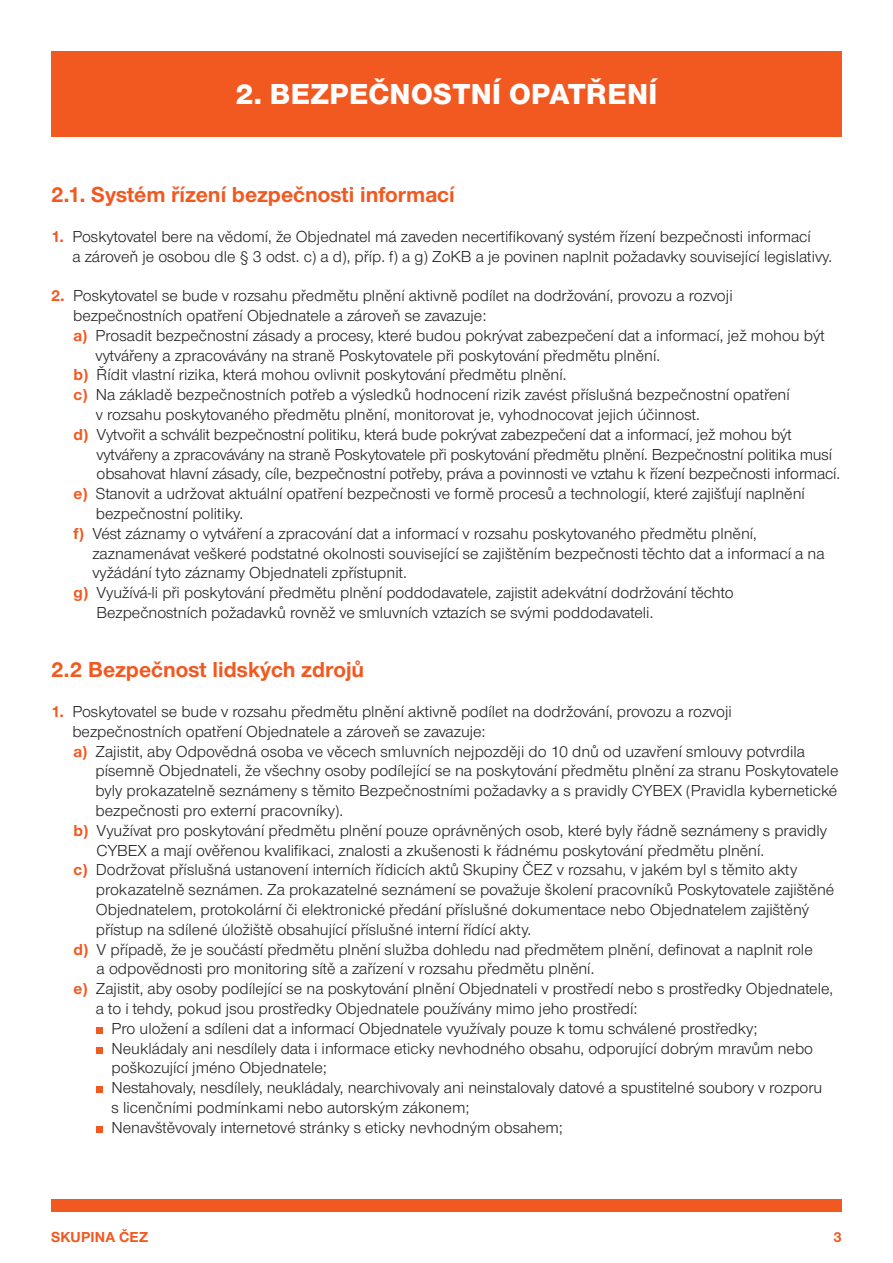
<style>
.page{position:relative;width:893px;height:1263px;background:#fff}
.page>*{position:absolute;margin:0;border:0;box-sizing:border-box;transform-origin:0 0}
.t1{font:800 30px "Nimbus CEZOT";letter-spacing:.015em;color:#fff}
.t2{font:700 22.5px "Nimbus CEZOT";color:#f15921}
.t3{font:16.5px/19.8px "Nimbus CEZOT";color:#231f20}
.t4{font:700 15px "Nimbus CEZOT";letter-spacing:.015em;color:#f15921}
.s1{font-weight:700;color:#f15921}
</style>
<div class="page">
<div style="left:51px;top:1199px;width:791px;height:13px;background:#f15921"></div>
<div style="left:96px;top:1027px;width:7px;height:7px;background:#f15921"></div>
<div style="left:96px;top:1047px;width:7px;height:6px;background:#f15921"></div>
<div style="left:96px;top:1086px;width:7px;height:7px;background:#f15921"></div>
<div style="left:96px;top:1126px;width:7px;height:7px;background:#f15921"></div>
<div style="left:51px;top:51px;width:791px;height:85px;background:#f15921"></div>
<h1 class="t1" style="left:235px;top:76px;width:423px">2. BEZPEČNOSTNÍ OPATŘENÍ</h1>
<h2 class="t2" style="left:51px;top:181px;width:405px">2.1. Systém řízení bezpečnosti informací</h2>
<p class="t3" style="left:72px;top:226px;width:761px;text-indent:-21px"><span class="s1">1.</span> Poskytovatel bere na vědomí, že Objednatel má zaveden necertifikovaný systém řízení bezpečnosti informací<br>a zároveň je osobou dle § 3 odst. c) a d), příp. f) a g) ZoKB a je povinen naplnit požadavky související legislativy.</p>
<p class="t3" style="left:51px;top:286px;width:683px"><span class="s1">2.</span> Poskytovatel se bude v rozsahu předmětu plnění aktivně podílet na dodržování, provozu a rozvoji</p>
<p class="t3" style="left:73px;top:306px;width:415px">bezpečnostních opatření Objednatele a zároveň se zavazuje:</p>
<p class="t3" style="left:74px;top:325px;width:752px"><span class="s1">a)</span> Prosadit bezpečnostní zásady a procesy, které budou pokrývat zabezpečení dat a informací, jež mohou být</p>
<p class="t3" style="left:96px;top:345px;width:566px">vytvářeny a zpracovávány na straně Poskytovatele při poskytování předmětu plnění.</p>
<p class="t3" style="left:74px;top:365px;width:494px"><span class="s1">b)</span> Řídit vlastní rizika, která mohou ovlivnit poskytování předmětu plnění.</p>
<p class="t3" style="left:74px;top:385px;width:718px"><span class="s1">c)</span> Na základě bezpečnostních potřeb a výsledků hodnocení rizik zavést příslušná bezpečnostní opatření</p>
<p class="t3" style="left:96px;top:405px;width:605px">v rozsahu poskytovaného předmětu plnění, monitorovat je, vyhodnocovat jejich účinnost.</p>
<p class="t3" style="left:74px;top:424px;width:719px"><span class="s1">d)</span> Vytvořit a schválit bezpečnostní politiku, která bude pokrývat zabezpečení dat a informací, jež mohou být</p>
<p class="t3" style="left:97px;top:444px;width:737px">vytvářeny a zpracovávány na straně Poskytovatele při poskytování předmětu plnění. Bezpečnostní politika musí</p>
<p class="t3" style="left:97px;top:464px;width:745px">obsahovat hlavní zásady, cíle, bezpečnostní potřeby, práva a povinnosti ve vztahu k řízení bezpečnosti informací.</p>
<p class="t3" style="left:74px;top:484px;width:733px"><span class="s1">e)</span> Stanovit a udržovat aktuální opatření bezpečnosti ve formě procesů a technologií, které zajišťují naplnění</p>
<p class="t3" style="left:96px;top:504px;width:149px">bezpečnostní politiky.</p>
<p class="t3" style="left:74px;top:523px;width:685px"><span class="s1">f)</span> Vést záznamy o vytváření a zpracování dat a informací v rozsahu poskytovaného předmětu plnění,</p>
<p class="t3" style="left:92px;top:543px;width:734px">zaznamenávat veškeré podstatné okolnosti související se zajištěním bezpečnosti těchto dat a informací a na</p>
<p class="t3" style="left:92px;top:563px;width:316px">vyžádání tyto záznamy Objednateli zpřístupnit.</p>
<p class="t3" style="left:74px;top:583px;width:662px"><span class="s1">g)</span> Využívá-li při poskytování předmětu plnění poddodavatele, zajistit adekvátní dodržování těchto</p>
<p class="t3" style="left:96px;top:603px;width:558px">Bezpečnostních požadavků rovněž ve smluvních vztazích se svými poddodavateli.</p>
<h2 class="t2" style="left:51px;top:657px;width:315px">2.2 Bezpečnost lidských zdrojů</h2>
<p class="t3" style="left:51px;top:702px;width:682px"><span class="s1">1.</span> Poskytovatel se bude v rozsahu předmětu plnění aktivně podílet na dodržování, provozu a rozvoji</p>
<p class="t3" style="left:72px;top:721px;width:415px">bezpečnostních opatření Objednatele a zároveň se zavazuje:</p>
<p class="t3" style="left:74px;top:741px;width:733px"><span class="s1">a)</span> Zajistit, aby Odpovědná osoba ve věcech smluvních nejpozději do 10 dnů od uzavření smlouvy potvrdila</p>
<p class="t3" style="left:96px;top:761px;width:744px">písemně Objednateli, že všechny osoby podílející se na poskytování předmětu plnění za stranu Poskytovatele</p>
<p class="t3" style="left:96px;top:781px;width:743px">byly prokazatelně seznámeny s těmito Bezpečnostními požadavky a s pravidly CYBEX (Pravidla kybernetické</p>
<p class="t3" style="left:96px;top:801px;width:249px">bezpečnosti pro externí pracovníky).</p>
<p class="t3" style="left:74px;top:820px;width:755px"><span class="s1">b)</span> Využívat pro poskytování předmětu plnění pouze oprávněných osob, které byly řádně seznámeny s pravidly</p>
<p class="t3" style="left:97px;top:840px;width:669px">CYBEX a mají ověřenou kvalifikaci, znalosti a zkušenosti k řádnému poskytování předmětu plnění.</p>
<p class="t3" style="left:74px;top:860px;width:725px"><span class="s1">c)</span> Dodržovat příslušná ustanovení interních řídicích aktů Skupiny ČEZ v rozsahu, v jakém byl s těmito akty</p>
<p class="t3" style="left:96px;top:880px;width:740px">prokazatelně seznámen. Za prokazatelné seznámení se považuje školení pracovníků Poskytovatele zajištěné</p>
<p class="t3" style="left:96px;top:900px;width:715px">Objednatelem, protokolární či elektronické předání příslušné dokumentace nebo Objednatelem zajištěný</p>
<p class="t3" style="left:96px;top:919px;width:437px">přístup na sdílené úložiště obsahující příslušné interní řídící akty.</p>
<p class="t3" style="left:74px;top:939px;width:741px"><span class="s1">d)</span> V případě, že je součástí předmětu plnění služba dohledu nad předmětem plnění, definovat a naplnit role</p>
<p class="t3" style="left:97px;top:959px;width:499px">a odpovědnosti pro monitoring sítě a zařízení v rozsahu předmětu plnění.</p>
<p class="t3" style="left:74px;top:979px;width:761px"><span class="s1">e)</span> Zajistit, aby osoby podílející se na poskytování plnění Objednateli v prostředí nebo s prostředky Objednatele,</p>
<p class="t3" style="left:96px;top:999px;width:543px">a to i tehdy, pokud jsou prostředky Objednatele používány mimo jeho prostředí:</p>
<p class="t3" style="left:112px;top:1018px;width:647px">Pro uložení a sdíleni dat a informací Objednatele využívaly pouze k tomu schválené prostředky;</p>
<p class="t3" style="left:112px;top:1038px;width:703px">Neukládaly ani nesdílely data i informace eticky nevhodného obsahu, odporující dobrým mravům nebo</p>
<p class="t3" style="left:112px;top:1058px;width:217px">poškozující jméno Objednatele;</p>
<p class="t3" style="left:112px;top:1078px;width:712px">Nestahovaly, nesdílely, neukládaly, nearchivovaly ani neinstalovaly datové a spustitelné soubory v rozporu</p>
<p class="t3" style="left:112px;top:1098px;width:359px">s licenčními podmínkami nebo autorským zákonem;</p>
<p class="t3" style="left:112px;top:1117px;width:453px">Nenavštěvovaly internetové stránky s eticky nevhodným obsahem;</p>
<p class="t4" style="left:51px;top:1228px;width:99px">SKUPINA ČEZ</p>
<p class="t4" style="left:833px;top:1228px;width:10px">3</p>
</div>
